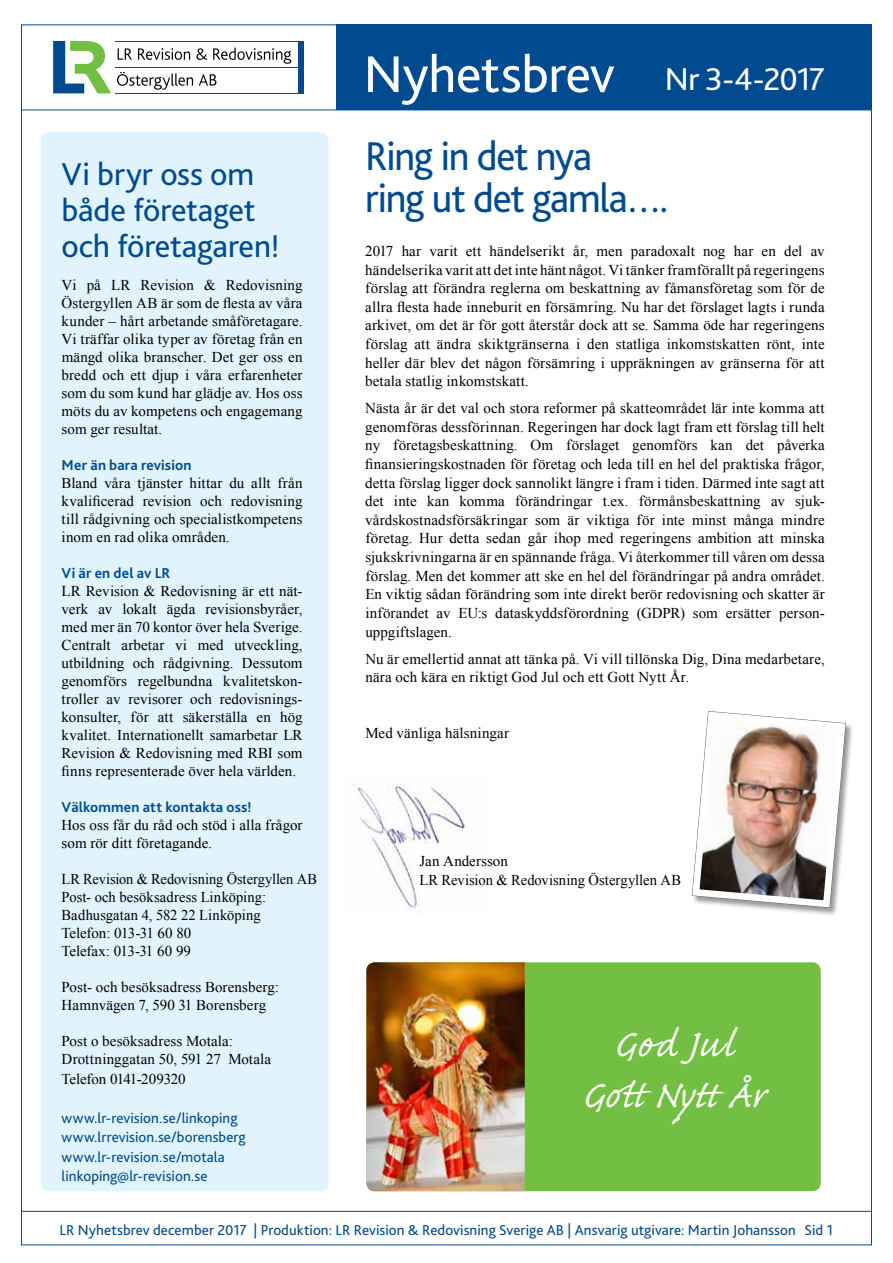
<style>
.page{position:relative;width:893px;height:1263px;background:#fff}
.page>*{position:absolute;margin:0;border:0;box-sizing:border-box;transform-origin:0 0}
.t1{font:54px "Bliss 2";letter-spacing:-.01em;color:#fff}
.t2{font:49.5px/51px "Caflisch Script Pro";letter-spacing:.005em;color:#fff;text-align:center}
.t3{font:42px/42px "Bliss 2";letter-spacing:-.03em;color:#004a8f;scale:.96 1}
.t4{font:33px/36px "Bliss 2";letter-spacing:-.005em;color:#004a8f}
.t5{font:33px "Bliss 2";letter-spacing:-.035em;color:#fff}
.t6{font:15px/18px "Times New Roman";letter-spacing:.005em;color:#000;text-align:justify}
.t7{font:15px/19.5px "Bliss 2";letter-spacing:.005em;color:#004a8f}
.t8{font:15px/18px "Times New Roman";letter-spacing:.005em;color:#000;scale:.96 1}
.t9{font:700 15px "Bliss 2";letter-spacing:.01em;color:#004a8f}
</style>
<div class="page">
<hr style="left:21px;top:110px;width:851px;height:1px;background:#004a8f">
<div style="left:336px;top:25px;width:536px;height:85px;background:#004a8f"></div>
<div style="left:41px;top:132px;width:287px;height:1059px;background:#e1f4fd;border-radius:9px"></div>
<hr style="left:21px;top:1211px;width:851px;height:1px;background:#004a8f">
<svg style="left:118px;top:48px;width:14px;height:12px"></svg>
<svg style="left:138px;top:48px;width:52px;height:12px"></svg>
<svg style="left:196px;top:48px;width:11px;height:12px"></svg>
<svg style="left:213px;top:48px;width:78px;height:16px"></svg>
<svg style="left:117px;top:72px;width:76px;height:18px"></svg>
<svg style="left:199px;top:74px;width:17px;height:12px"></svg>
<div style="left:299px;top:41px;width:5px;height:52px;background:#004a8f"></div>
<svg style="left:53px;top:41px;width:58px;height:52px"></svg>
<hr style="left:115px;top:41px;width:188px;height:1px;background:#004a8f">
<hr style="left:115px;top:93px;width:188px;height:1px;background:#004a8f">
<hr style="left:115px;top:67px;width:188px;height:1px;background:#004a8f">
<img style="left:357px;top:785px;width:108px;height:128px">
<div style="left:692px;top:711px;width:163px;height:205px;background:#000;opacity:.4"></div>
<img style="left:692px;top:711px;width:158px;height:201px">
<div style="left:366px;top:962px;width:455px;height:229px;background:#72bf44;border-radius:9px"></div>
<img style="left:366px;top:962px;width:159px;height:229px">
<h3 class="t4" style="left:62px;top:155px;width:220px">Vi bryr oss om både företaget och företagaren!</h3>
<p class="t6" style="left:62px;top:276px;width:242px">Vi på LR Revision &amp; Redovisning -Östergyllen AB är som de flesta av våra kunder – hårt arbetande småföretagare.<br>Vi träffar olika typer av företag från en mängd olika branscher. Det ger oss en bredd och ett djup i våra erfarenheter som du som kund har glädje av. Hos oss möts du av kompetens och engagemang som ger resultat.</p>
<p class="t9" style="left:62px;top:456px;width:131px">Mer än bara revision</p>
<p class="t6" style="left:62px;top:474px;width:242px">Bland våra tjänster hittar du allt från kvalificerad revision och redovisning till rådgivning och specialistkompetens inom en rad olika områden.</p>
<p class="t9" style="left:62px;top:564px;width:110px">Vi är en del av LR</p>
<p class="t6" style="left:62px;top:582px;width:242px">LR Revision &amp; Redovisning är ett nät&shy;verk av lokalt ägda revisionsbyråer, med mer än 70 kontor över hela Sverige.<br>Centralt arbetar vi med utveckling, utbildning och rådgivning. Dessutom genomförs regelbundna kvalitetskon&shy;troller av revisorer och redovisnings&shy;konsulter, för att säkerställa en hög kvalitet. Internationellt samarbetar LR Revision &amp; Redovisning med RBI som finns representerade över hela världen.</p>
<p class="t9" style="left:62px;top:798px;width:192px">Välkommen att kontakta oss!</p>
<p class="t6" style="left:62px;top:816px;width:242px">Hos oss får du råd och stöd i alla frågor som rör ditt företagande.</p>
<p class="t8" style="left:62px;top:870px;width:268px">LR Revision &amp; Redovisning Östergyllen AB<br>Post- och besöksadress Linköping:<br>Badhusgatan 4, 582 22 Linköping<br>Telefon: 013-31 60 80<br>Telefax: 013-31 60 99</p>
<p class="t6" style="left:62px;top:978px;width:219px">Post- och besöksadress Borensberg:<br>Hamnvägen 7, 590 31 Borensberg</p>
<p class="t6" style="left:62px;top:1032px;width:211px">Post o besöksadress Motala:<br>Drottninggatan 50, 591 27 Motala</p>
<p class="t6" style="left:62px;top:1069px;width:125px">Telefon 0141-209320</p>
<p class="t7" style="left:62px;top:1108px;width:186px">www.lr-revision.se/linkoping www.lrrevision.se/borensberg www.lr-revision.se/motala linkoping@lr-revision.se</p>
<h1 class="t1" style="left:364px;top:41px;width:253px">Nyhetsbrev</h1>
<h3 class="t5" style="left:665px;top:58px;width:161px">Nr 3-4-2017</h3>
<h3 class="t3" style="left:365px;top:134px;width:317px">Ring in det nya<br>ring ut det gamla….</h3>
<p class="t6" style="left:365px;top:241px;width:461px;line-height:18.6px">2017 har varit ett händelserikt år, men paradoxalt nog har en del av händelserika varit att det inte hänt något. Vi tänker framförallt på regeringens förslag att förändra reglerna om beskattning av fåmansföretag som för de allra flesta hade inneburit en försämring. Nu har det förslaget lagts i runda arkivet, om det är för gott återstår dock att se. Samma öde har regeringens förslag att ändra skiktgränserna i den statliga inkomstskatten rönt, inte heller där blev det någon försämring i uppräkningen av gränserna för att betala statlig inkomstskatt.</p>
<p class="t6" style="left:365px;top:399px;width:461px;line-height:18.6px">Nästa år är det val och stora reformer på skatteområdet lär inte komma att genomföras dessförinnan. Regeringen har dock lagt fram ett förslag till helt ny företagsbeskattning. Om förslaget genomförs kan det påverka finansieringskostnaden för företag och leda till en hel del praktiska frågor, detta förslag ligger dock sannolikt längre i fram i tiden. Därmed inte sagt att det inte kan komma förändringar t.ex. förmånsbeskattning av sjuk&shy;vårdskostnadsförsäkringar som är viktiga för inte minst många mindre företag. Hur detta sedan går ihop med regeringens ambition att minska sjukskrivningarna är en spännande fråga. Vi återkommer till våren om dessa förslag. Men det kommer att ske en hel del förändringar på andra området.<br>En viktig sådan förändring som inte direkt berör redovisning och skatter är införandet av EU:s dataskyddsförordning (GDPR) som ersätter person&shy;uppgiftslagen.</p>
<p class="t6" style="left:365px;top:649px;width:461px;line-height:18.6px">Nu är emellertid annat att tänka på. Vi vill tillönska Dig, Dina medarbetare, nära och kära en riktigt God Jul och ett Gott Nytt År.</p>
<p class="t6" style="left:365px;top:724px;width:145px">Med vänliga hälsningar</p>
<p class="t6" style="left:420px;top:851px;width:263px;line-height:19.5px">Jan Andersson<br>LR Revision &amp; Redovisning Östergyllen AB</p>
<h2 class="t2" style="left:582px;top:1023px;width:185px">God Jul<br>Gott Nytt År</h2>
<p class="t7" style="left:60px;top:1219px;width:775px">LR Nyhetsbrev december 2017 | Produktion: LR Revision &amp; Redovisning Sverige AB | Ansvarig utgivare: Martin Johansson Sid 1</p>
</div>
